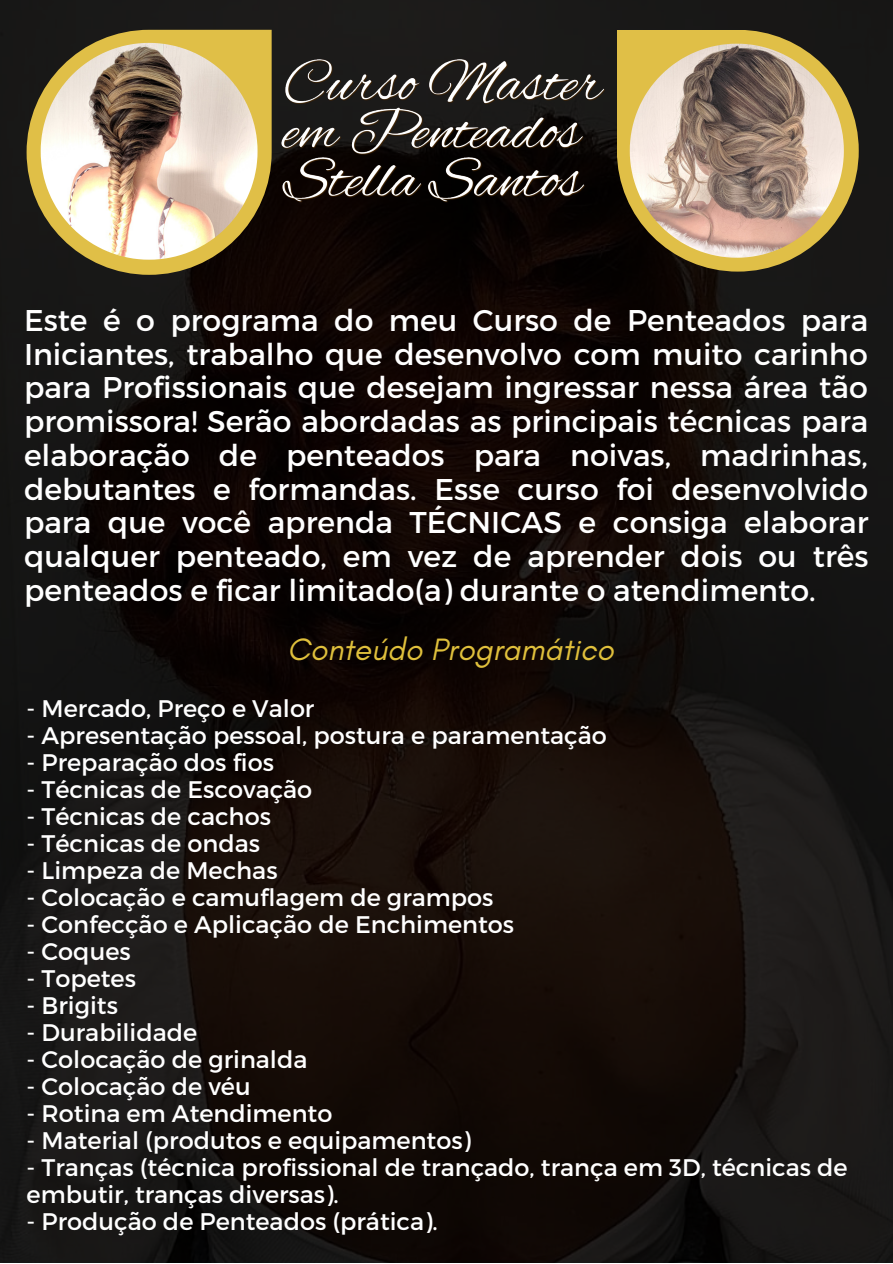
<style>
.page{position:relative;width:893px;height:1264px;background:#fff}
.page>*{position:absolute;margin:0;border:0;box-sizing:border-box;transform-origin:0 0}
.t1{font:italic 31.5px "Glacial Indifference";color:#e0c03c}
.t2{font:30px/33.8px "Montserrat";color:#fff;text-align:justify}
.t3{font:24px/27px "Montserrat";color:#fff}
</style>
<div class="page">
<img style="left:0;top:0;width:892px;height:1262px">
<svg style="left:27px;top:30px;width:244px;height:245px;background:#7a682b"></svg>
<img style="left:41px;top:43px;width:216px;height:217px">
<svg style="left:617px;top:30px;width:241px;height:241px;background:#7a692b"></svg>
<img style="left:629px;top:44px;width:214px;height:214px">
<img style="left:280px;top:48px;width:327px;height:176px">
<p class="t2" style="left:24px;top:302px;width:846px">Este é o programa do meu Curso de Penteados para Iniciantes, trabalho que desenvolvo com muito carinho para Profissionais que desejam ingressar nessa área tão promissora! Serão abordadas as principais técnicas para elaboração de penteados para noivas, madrinhas, debutantes e formandas. Esse curso foi desenvolvido para que você aprenda TÉCNICAS e consiga elaborar qualquer penteado, em vez de aprender dois ou três penteados e ficar limitado(a) durante o atendimento.</p>
<h1 class="t1" style="left:287px;top:630px;width:328px">Conteúdo Programático</h1>
<p class="t3" style="left:27px;top:693px;width:289px">- Mercado, Preço e Valor</p>
<p class="t3" style="left:27px;top:720px;width:581px">- Apresentação pessoal, postura e paramentação</p>
<p class="t3" style="left:27px;top:747px;width:249px">- Preparação dos fios</p>
<p class="t3" style="left:27px;top:774px;width:287px">- Técnicas de Escovação</p>
<p class="t3" style="left:27px;top:801px;width:246px">- Técnicas de cachos</p>
<p class="t3" style="left:27px;top:828px;width:235px">- Técnicas de ondas</p>
<p class="t3" style="left:27px;top:855px;width:252px">- Limpeza de Mechas</p>
<p class="t3" style="left:27px;top:882px;width:468px">- Colocação e camuflagem de grampos</p>
<p class="t3" style="left:27px;top:909px;width:489px">- Confecção e Aplicação de Enchimentos</p>
<p class="t3" style="left:27px;top:936px;width:106px">- Coques</p>
<p class="t3" style="left:27px;top:963px;width:111px">- Topetes</p>
<p class="t3" style="left:27px;top:990px;width:93px">- Brigits</p>
<p class="t3" style="left:27px;top:1017px;width:172px">- Durabilidade</p>
<p class="t3" style="left:27px;top:1044px;width:282px">- Colocação de grinalda</p>
<p class="t3" style="left:27px;top:1071px;width:226px">- Colocação de véu</p>
<p class="t3" style="left:27px;top:1098px;width:307px">- Rotina em Atendimento</p>
<p class="t3" style="left:27px;top:1125px;width:446px">- Material (produtos e equipamentos)</p>
<p class="t3" style="left:27px;top:1152px;width:822px">- Tranças (técnica profissional de trançado, trança em 3D, técnicas de embutir, tranças diversas).</p>
<p class="t3" style="left:27px;top:1206px;width:412px">- Produção de Penteados (prática).</p>
</div>
